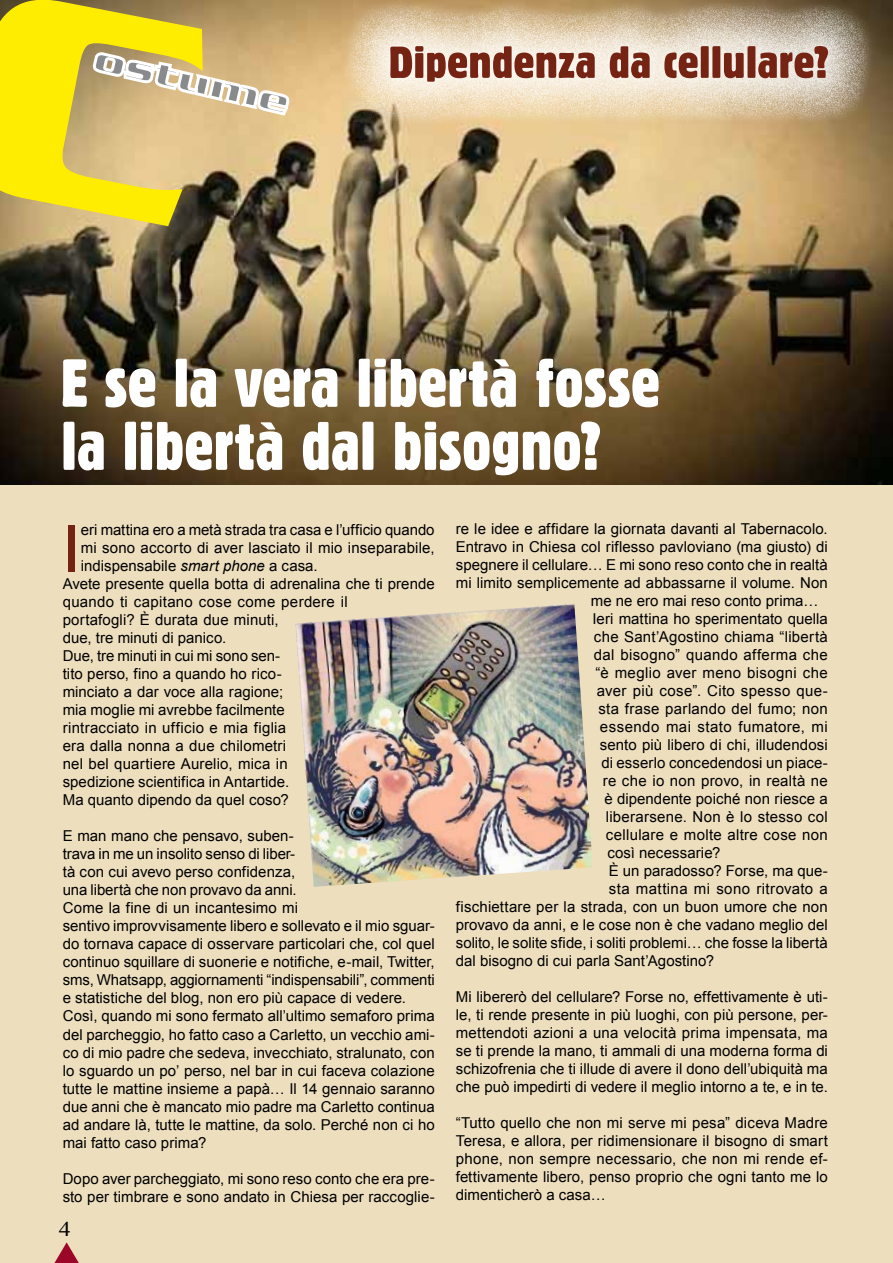
<style>
.page{position:relative;width:893px;height:1263px;background:#fff}
.page>*{position:absolute;margin:0;border:0;box-sizing:border-box;transform-origin:0 0}
.t1{font:66px/63px "Gothic 821 Condensed BT";letter-spacing:-.005em;color:#fff;scale:1.09 1}
.t2{font:65.25px "Arial";color:#752413}
.t3{font:43.5px "Gothic 821 Condensed BT";letter-spacing:-.005em;color:#752413;scale:1.2 1}
.t4{font:700 36px "Serpentine";color:#898a8c;scale:1.2 1}
.t5{font:20.7px "Times New Roman";color:#000;scale:1.16 1}
.t6{font:15px/18px "Arial";letter-spacing:.005em;color:#000}
.t7{font:15px "Arial";letter-spacing:.025em;color:#000}
.t8{font:15px "Arial";letter-spacing:.03em;color:#000}
.s1{font-style:italic}
</style>
<div class="page">
<div style="left:0;top:472px;width:893px;height:791px;background:#eddebe"></div>
<img style="left:0;top:0;width:893px;height:485px">
<div style="left:335px;top:0;width:537px;height:126px;background:#fff;opacity:.75"></div>
<div style="left:343px;top:0;width:528px;height:125px;background:#fff;opacity:.75"></div>
<svg style="left:54px;top:1242px;width:25px;height:21px"></svg>
<svg style="left:214px;top:50px;width:78px;height:67px;background:#dfc497"></svg>
<img style="left:295px;top:604px;width:298px;height:283px">
<svg style="left:0;top:0;width:214px;height:228px;background:#b49d71"></svg>
<h3 class="t4" style="left:99px;top:39px;width:168px;rotate:13deg">ostume</h3>
<h3 class="t3" style="left:389px;top:36px;width:369px">Dipendenza da cellulare?</h3>
<h1 class="t1" style="left:61px;top:351px;width:551px">E se la vera libertà fosse la libertà dal bisogno?</h1>
<h2 class="t2" style="left:63px;top:506px;width:20px">I</h2>
<p class="t6" style="left:81px;top:521px;width:355px">eri mattina ero a metà strada tra casa e l’ufficio quando</p>
<p class="t6" style="left:81px;top:539px;width:355px">mi sono accorto di aver lasciato il mio inseparabile,</p>
<p class="t6" style="left:81px;top:557px;width:238px">indispensabile <span class="s1">smart phone</span> a casa.</p>
<p class="t6" style="left:63px;top:575px;width:374px">Avete presente quella botta di adrenalina che ti prende</p>
<p class="t6" style="left:63px;top:593px;width:286px">quando ti capitano cose come perdere il</p>
<p class="t6" style="left:63px;top:611px;width:217px">portafogli? È durata due minuti,</p>
<p class="t6" style="left:63px;top:629px;width:165px">due, tre minuti di panico.</p>
<p class="t6" style="left:63px;top:647px;width:219px">Due, tre minuti in cui mi sono sen-</p>
<p class="t6" style="left:63px;top:665px;width:220px">tito perso, fino a quando ho rico-</p>
<p class="t6" style="left:63px;top:683px;width:222px">minciato a dar voce alla ragione;</p>
<p class="t6" style="left:63px;top:701px;width:223px">mia moglie mi avrebbe facilmente</p>
<p class="t6" style="left:63px;top:719px;width:225px">rintracciato in ufficio e mia figlia</p>
<p class="t6" style="left:63px;top:737px;width:225px">era dalla nonna a due chilometri</p>
<p class="t6" style="left:63px;top:755px;width:226px">nel bel quartiere Aurelio, mica in</p>
<p class="t6" style="left:63px;top:773px;width:228px">spedizione scientifica in Antartide.</p>
<p class="t6" style="left:63px;top:791px;width:228px">Ma quanto dipendo da quel coso?</p>
<p class="t6" style="left:63px;top:827px;width:374px">E man mano che pensavo, suben-<br>trava in me un insolito senso di liber-<br>tà con cui avevo perso confidenza,<br>una libertà che non provavo da anni.<br>Come la fine di un incantesimo mi<br>sentivo improvvisamente libero e sollevato e il mio sguar&shy;do tornava capace di osservare particolari che, col quel continuo squillare di suonerie e notifiche, e-mail, Twitter, sms, Whatsapp, aggiornamenti “indispensabili”, commenti e statistiche del blog, non ero più capace di vedere.<br>Così, quando mi sono fermato all’ultimo semaforo prima del parcheggio, ho fatto caso a Carletto, un vecchio ami&shy;co di mio padre che sedeva, invecchiato, stralunato, con lo sguardo un po’ perso, nel bar in cui faceva colazione tutte le mattine insieme a papà… Il 14 gennaio saranno due anni che è mancato mio padre ma Carletto continua ad andare là, tutte le mattine, da solo. Perché non ci ho mai fatto caso prima?</p>
<p class="t6" style="left:63px;top:1169px;width:374px">Dopo aver parcheggiato, mi sono reso conto che era pre&shy;sto per timbrare e sono andato in Chiesa per raccoglie-</p>
<h3 class="t5" style="left:59px;top:1215px;width:12px">4</h3>
<p class="t6" style="left:456px;top:520px;width:373px">re le idee e affidare la giornata davanti al Tabernacolo.</p>
<p class="t6" style="left:456px;top:538px;width:374px">Entravo in Chiesa col riflesso pavloviano (ma giusto) di</p>
<p class="t6" style="left:456px;top:556px;width:374px">spegnere il cellulare… E mi sono reso conto che in realtà</p>
<p class="t6" style="left:456px;top:574px;width:373px">mi limito semplicemente ad abbassarne il volume. Non</p>
<p class="t6" style="left:591px;top:592px;width:229px">me ne ero mai reso conto prima…</p>
<p class="t6" style="left:592px;top:610px;width:237px">Ieri mattina ho sperimentato quella</p>
<p class="t6" style="left:594px;top:628px;width:236px">che Sant’Agostino chiama “libertà</p>
<p class="t6" style="left:594px;top:646px;width:236px">dal bisogno” quando afferma che</p>
<p class="t7" style="left:595px;top:663px;width:234px">“è meglio aver meno bisogni che</p>
<p class="t7" style="left:597px;top:681px;width:233px">aver più cose”. Cito spesso que-</p>
<p class="t6" style="left:598px;top:700px;width:231px">sta frase parlando del fumo; non</p>
<p class="t8" style="left:600px;top:717px;width:230px">essendo mai stato fumatore, mi</p>
<p class="t6" style="left:600px;top:736px;width:229px">sento più libero di chi, illudendosi</p>
<p class="t6" style="left:601px;top:754px;width:228px">di esserlo concedendosi un piace-</p>
<p class="t6" style="left:603px;top:772px;width:226px">re che io non provo, in realtà ne</p>
<p class="t6" style="left:604px;top:790px;width:225px">è dipendente poiché non riesce a</p>
<p class="t6" style="left:606px;top:808px;width:223px">liberarsene. Non è lo stesso col</p>
<p class="t6" style="left:606px;top:826px;width:224px">cellulare e molte altre cose non</p>
<p class="t6" style="left:607px;top:844px;width:114px">così necessarie?</p>
<p class="t6" style="left:609px;top:862px;width:221px">È un paradosso? Forse, ma que-</p>
<p class="t7" style="left:609px;top:879px;width:220px">sta mattina mi sono ritrovato a</p>
<p class="t6" style="left:456px;top:898px;width:373px">fischiettare per la strada, con un buon umore che non</p>
<p class="t6" style="left:456px;top:916px;width:374px">provavo da anni, e le cose non è che vadano meglio del</p>
<p class="t6" style="left:456px;top:934px;width:373px">solito, le solite sfide, i soliti problemi… che fosse la libertà</p>
<p class="t6" style="left:456px;top:952px;width:260px">dal bisogno di cui parla Sant’Agostino?</p>
<p class="t6" style="left:456px;top:988px;width:374px;text-align:justify">Mi libererò del cellulare? Forse no, effettivamente è uti&shy;le, ti rende presente in più luoghi, con più persone, per&shy;mettendoti azioni a una velocità prima impensata, ma se ti prende la mano, ti ammali di una moderna forma di schizofrenia che ti illude di avere il dono dell’ubiquità ma che può impedirti di vedere il meglio intorno a te, e in te.</p>
<p class="t6" style="left:456px;top:1114px;width:374px;text-align:justify">“Tutto quello che non mi serve mi pesa” diceva Madre Teresa, e allora, per ridimensionare il bisogno di smart phone, non sempre necessario, che non mi rende ef&shy;fettivamente libero, penso proprio che ogni tanto me lo dimenticherò a casa…</p>
</div>
